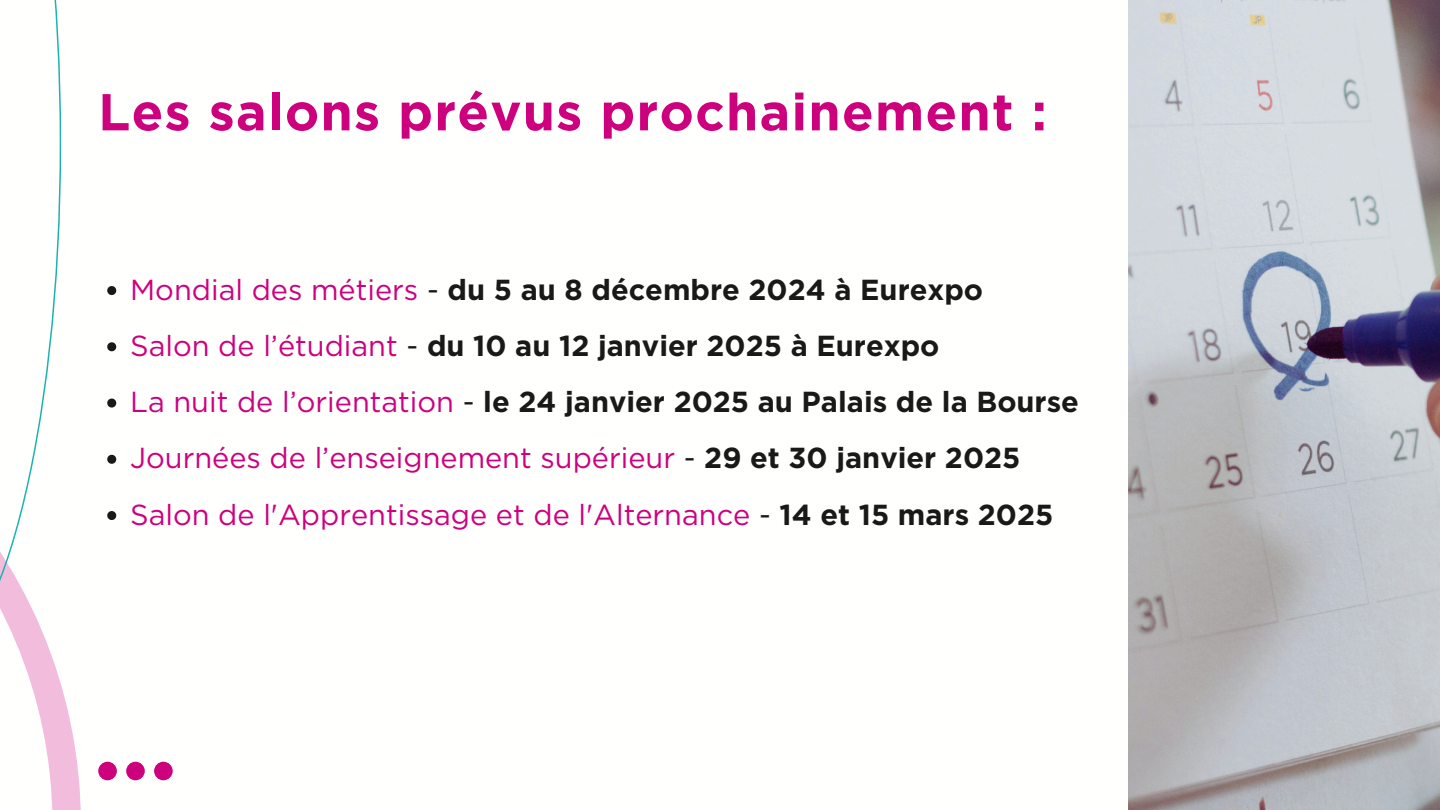
<style>
.page{position:relative;width:1440px;height:810px;background:#fff}
.page>*{position:absolute;margin:0;border:0;box-sizing:border-box;transform-origin:0 0}
.t1{font:700 51.8px "Gotham";letter-spacing:.025em;color:#cd007e}
.t2{font:700 28.9px "Gotham";color:#191919}
.t3{font:28.9px "Gotham";color:#cd007e}
.s1{font-weight:400;color:#cd007e}
.s2{font-weight:400}
.s3{color:#191919}
.s4{font-weight:700;color:#191919}
</style>
<div class="page">
<svg style="left:0;top:0;width:81px;height:810px"></svg>
<svg style="left:98px;top:762px;width:74px;height:18px"></svg>
<img style="left:1128px;top:0;width:312px;height:810px">
<svg style="left:107px;top:286px;width:9px;height:9px"></svg>
<svg style="left:107px;top:342px;width:9px;height:9px"></svg>
<svg style="left:107px;top:399px;width:9px;height:9px"></svg>
<svg style="left:107px;top:455px;width:9px;height:9px"></svg>
<svg style="left:107px;top:511px;width:9px;height:9px"></svg>
<p class="t1" style="left:98px;top:81px;width:950px">Les salons prévus prochainement :</p>
<p class="t2" style="left:130px;top:272px;width:854px"><span class="s1">Mondial des métiers</span> <span class="s2">-</span> du 5 au 8 décembre 2024 à Eurexpo</p>
<h1 class="t2" style="left:130px;top:328px;width:811px"><span class="s1">Salon de l’étudiant</span> <span class="s2">-</span> du 10 au 12 janvier 2025 à Eurexpo</h1>
<p class="t2" style="left:130px;top:384px;width:950px"><span class="s1">La nuit de l’orientation</span> <span class="s2">-</span> le 24 janvier 2025 au Palais de la Bourse</p>
<p class="t3" style="left:130px;top:441px;width:892px">Journées de l’enseignement supérieur <span class="s3">-</span> <span class="s4">29 et 30 janvier 2025</span></p>
<p class="t3" style="left:130px;top:497px;width:925px">Salon de l'Apprentissage et de l'Alternance <span class="s3">-</span> <span class="s4">14 et 15 mars 2025</span></p>
</div>
